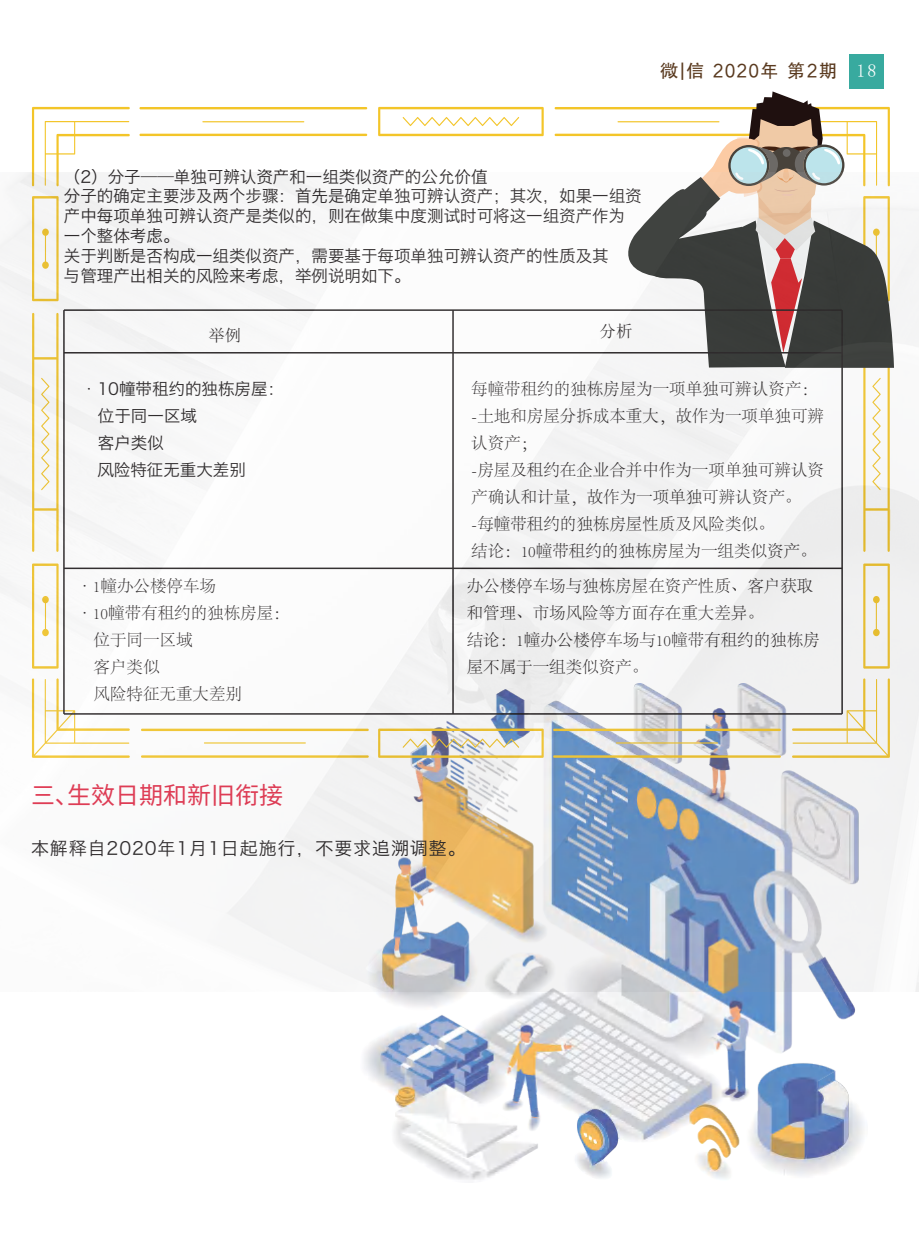
<style>
.page{position:relative;width:919px;height:1238px;background:#fff}
.page>*{position:absolute;margin:0;border:0;box-sizing:border-box;transform-origin:0 0}
.t1{font:24px "Source Han Sans HWSC";color:#e02d48}
.t2{font:18px "Hiragino Sans GB W3";letter-spacing:.05em;color:#231f20}
.t3{font:18px "FZHTK GBK1 0";letter-spacing:.1em;color:#59391e}
.t4{font:300 16.5px/27px "Adobe Song Std";color:#231f20}
.t5{font:16.5px/19.8px "Hiragino Sans GB W3";color:#231f20}
.t6{font:16.5px "N Sim Sun";color:#231f20}
.s1{font-family:"Ping Fang SC Medium";color:#fff}
.s2{font-family:"Adobe Song Std";font-weight:300}
</style>
<div class="page">
<img style="left:364px;top:991px;width:503px;height:189px">
<div style="left:848px;top:54px;width:35px;height:34px;background:#38aa9f"></div>
<svg style="left:32px;top:107px;width:98px;height:65px"></svg>
<svg style="left:378px;top:107px;width:165px;height:29px"></svg>
<hr style="left:554px;top:134px;width:228px;height:2px;background:#f3c529">
<hr style="left:554px;top:107px;width:228px;height:2px;background:#f3c529">
<hr style="left:617px;top:121px;width:102px;height:1px;background:#f3c529">
<hr style="left:139px;top:134px;width:228px;height:2px;background:#f3c529">
<hr style="left:139px;top:107px;width:228px;height:2px;background:#f3c529">
<hr style="left:202px;top:121px;width:102px;height:1px;background:#f3c529">
<svg style="left:625px;top:91px;width:265px;height:81px"></svg>
<img style="left:0;top:172px;width:918px;height:819px">
<p class="t3" style="left:660px;top:61px;width:218px">微|信 2020年 第2期 <span class="s1">18</span></p>
<p class="t5" style="left:64px;top:166px;width:579px">（2）分子——单独可辨认资产和一组类似资产的公允价值<br>分子的确定主要涉及两个步骤：首先是确定单独可辨认资产；其次，如果一组资产中每项单独可辨认资产是类似的，则在做集中度测试时可将这一组资产作为一个整体考虑。<br>关于判断是否构成一组类似资产，需要基于每项单独可辨认资产的性质及其<br>与管理产出相关的风险来考虑，举例说明如下。</p>
<p class="t6" style="left:208px;top:327px;width:34px">举例</p>
<p class="t6" style="left:599px;top:323px;width:34px">分析</p>
<p class="t5" style="left:97px;top:375px;width:188px;line-height:27px;text-indent:-16px"><span class="s2">·</span>10幢带租约的独栋房屋：位于同一区域<br>客户类似<br>风险特征无重大差别</p>
<p class="t4" style="left:471px;top:376px;width:354px">每幢带租约的独栋房屋为一项单独可辨认资产：-土地和房屋分拆成本重大，故作为一项单独可辨认资产；<br>-房屋及租约在企业合并中作为一项单独可辨认资产确认和计量，故作为一项单独可辨认资产。<br>-每幢带租约的独栋房屋性质及风险类似。<br>结论：10幢带租约的独栋房屋为一组类似资产。</p>
<p class="t4" style="left:76px;top:573px;width:141px">·1幢办公楼停车场</p>
<p class="t4" style="left:76px;top:600px;width:215px">·10幢带有租约的独栋房屋：</p>
<p class="t4" style="left:93px;top:627px;width:100px">位于同一区域</p>
<p class="t4" style="left:93px;top:654px;width:67px">客户类似</p>
<p class="t4" style="left:93px;top:681px;width:150px">风险特征无重大差别</p>
<p class="t4" style="left:466px;top:573px;width:354px">办公楼停车场与独栋房屋在资产性质、客户获取和管理、市场风险等方面存在重大差异。<br>结论：1幢办公楼停车场与10幢带有租约的独栋房屋不属于一组类似资产。</p>
<h1 class="t1" style="left:31px;top:781px;width:254px">三、生效日期和新旧衔接</h1>
<p class="t2" style="left:31px;top:836px;width:436px">本解释自2020年1月1日起施行，不要求追溯调整。</p>
</div>
